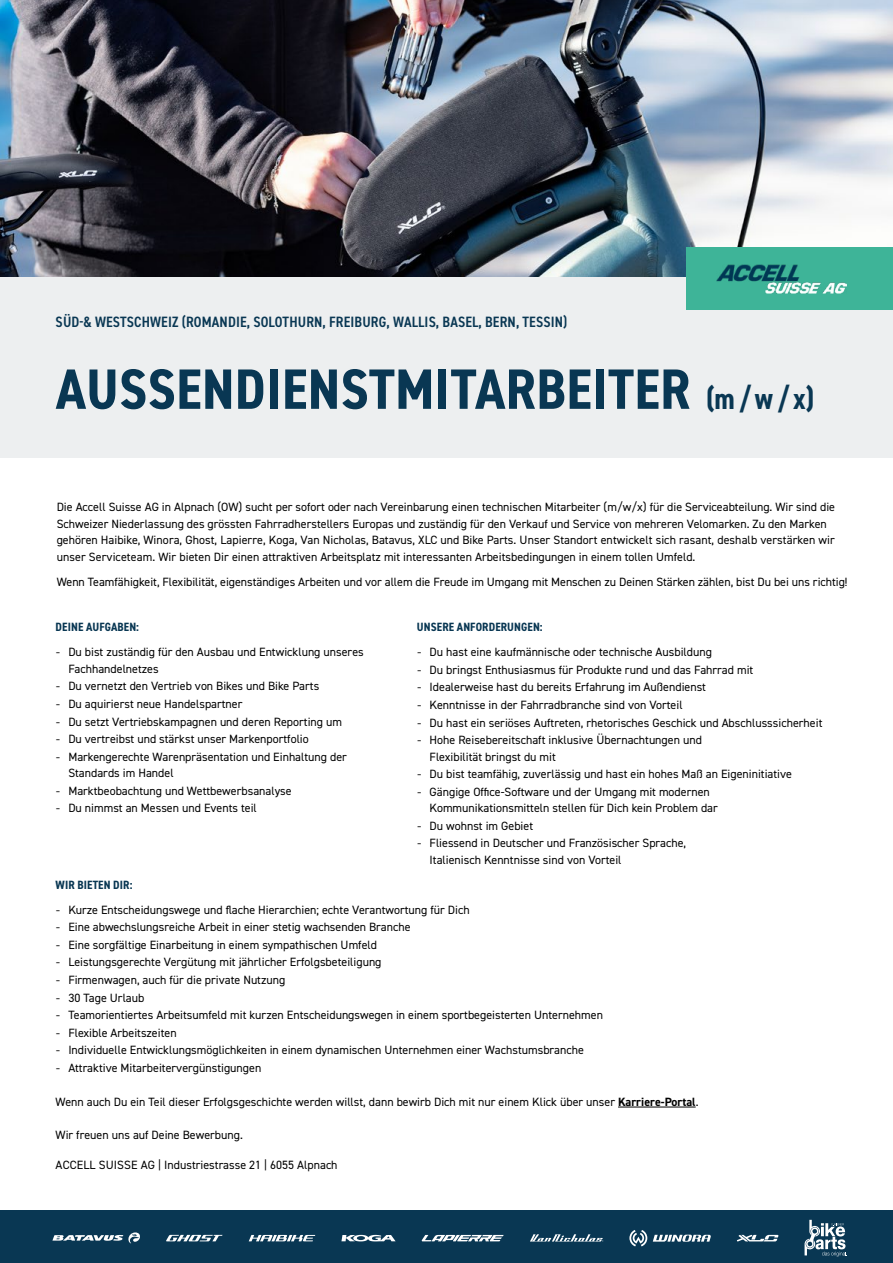
<style>
.page{position:relative;width:893px;height:1263px;background:#fff}
.page>*{position:absolute;margin:0;border:0;box-sizing:border-box;transform-origin:0 0}
.t1{font:700 condensed 57px "DIN2014";letter-spacing:.005em;color:#093753}
.t2{font:600 condensed 15px "DIN2014";letter-spacing:.01em;color:#093753}
.t3{font:12px/16.5px "DIN2014";color:#000}
.t4{font:700 condensed 12px "DIN2014";letter-spacing:.01em;color:#093753}
.s1{font-size:30px}
.s2{font-family:"DIN Pro"}
.s3{font-weight:700}
</style>
<div class="page">
<div style="left:0;top:258px;width:893px;height:199px;background:#edeff0"></div>
<img style="left:0;top:0;width:893px;height:276px">
<div style="left:687px;top:247px;width:206px;height:62px;background:#3eb498"></div>
<div style="left:0;top:1211px;width:893px;height:52px;background:#093753"></div>
<hr style="left:618px;top:1107px;width:78px;height:1px;background:#000">
<img style="left:717px;top:264px;width:130px;height:29px">
<svg style="left:422px;top:1235px;width:82px;height:6px"></svg>
<svg style="left:166px;top:1235px;width:57px;height:6px"></svg>
<svg style="left:653px;top:1235px;width:58px;height:7px"></svg>
<svg style="left:629px;top:1230px;width:18px;height:16px"></svg>
<svg style="left:52px;top:1232px;width:88px;height:11px"></svg>
<svg style="left:341px;top:1235px;width:55px;height:6px"></svg>
<svg style="left:804px;top:1220px;width:43px;height:36px"></svg>
<svg style="left:737px;top:1235px;width:42px;height:6px"></svg>
<svg style="left:530px;top:1234px;width:73px;height:7px"></svg>
<svg style="left:249px;top:1235px;width:66px;height:6px"></svg>
<p class="t2" style="left:56px;top:312px;width:513px">SÜD-&amp; WESTSCHWEIZ (ROMANDIE, SOLOTHURN, FREIBURG, WALLIS, BASEL, BERN, TESSIN)</p>
<h1 class="t1" style="left:56px;top:351px;width:760px">AUSSENDIENSTMITARBEITER <span class="s1">(m/w/ x)</span></h1>
<p class="t3" style="left:57px;top:498px;width:780px">Die Accell Suisse AG in Alpnach (OW) sucht per sofort oder nach Vereinbarung einen technischen Mitarbeiter (m/w/x) für die Serviceabteilung. Wir sind die Schweizer Niederlassung des grössten Fahrradherstellers Europas und zuständig für den Verkauf und Service von mehreren Velomarken. Zu den Marken gehören Haibike, Winora, Ghost, Lapierre, Koga, Van Nicholas, Batavus, XLC und Bike Parts. Unser Standort entwickelt sich rasant, deshalb verstärken wir unser Serviceteam. Wir bieten Dir einen attraktiven Arbeitsplatz mit interessanten Arbeitsbedingungen in einem tollen Umfeld.</p>
<p class="t3" style="left:57px;top:573px;width:792px">Wenn Teamfähigkeit, Flexibilität, eigenständiges Arbeiten und vor allem die Freude im Umgang mit Menschen zu Deinen Stärken zählen, bist Du bei uns richtig!</p>
<p class="t4" style="left:56px;top:619px;width:85px">DEINE AUFGABEN:</p>
<p class="t3" style="left:68px;top:644px;width:297px;text-indent:-13px"><span class="s2">-</span> Du bist zuständig für den Ausbau und Entwicklung unseres<br>Fachhandelnetzes</p>
<p class="t3" style="left:56px;top:678px;width:265px"><span class="s2">-</span> Du vernetzt den Vertrieb von Bikes und Bike Parts</p>
<p class="t3" style="left:56px;top:695px;width:188px"><span class="s2">-</span> Du aquirierst neue Handelspartner</p>
<p class="t3" style="left:56px;top:713px;width:288px"><span class="s2">-</span> Du setzt Vertriebskampagnen und deren Reporting um</p>
<p class="t3" style="left:56px;top:730px;width:255px"><span class="s2">-</span> Du vertreibst und stärkst unser Markenportfolio</p>
<p class="t3" style="left:68px;top:748px;width:280px;text-indent:-13px"><span class="s2">-</span> Markengerechte Warenpräsentation und Einhaltung der<br>Standards im Handel</p>
<p class="t3" style="left:56px;top:782px;width:238px"><span class="s2">-</span> Marktbeobachtung und Wettbewerbsanalyse</p>
<p class="t3" style="left:56px;top:800px;width:203px"><span class="s2">-</span> Du nimmst an Messen und Events teil</p>
<p class="t4" style="left:417px;top:619px;width:127px">UNSERE ANFORDERUNGEN:</p>
<p class="t3" style="left:417px;top:644px;width:297px"><span class="s2">-</span> Du hast eine kaufmännische oder technische Ausbildung</p>
<p class="t3" style="left:417px;top:661px;width:338px"><span class="s2">-</span> Du bringst Enthusiasmus für Produkte rund und das Fahrrad mit</p>
<p class="t3" style="left:417px;top:679px;width:291px"><span class="s2">-</span> Idealerweise hast du bereits Erfahrung im Außendienst</p>
<p class="t3" style="left:417px;top:696px;width:267px"><span class="s2">-</span> Kenntnisse in der Fahrradbranche sind von Vorteil</p>
<p class="t3" style="left:417px;top:714px;width:407px"><span class="s2">-</span> Du hast ein seriöses Auftreten, rhetorisches Geschick und Abschlusssicherheit</p>
<p class="t3" style="left:430px;top:731px;width:274px;text-indent:-13px"><span class="s2">-</span> Hohe Reisebereitschaft inklusive Übernachtungen und<br>Flexibilität bringst du mit</p>
<p class="t3" style="left:417px;top:766px;width:377px"><span class="s2">-</span> Du bist teamfähig, zuverlässig und hast ein hohes Maß an Eigeninitiative</p>
<p class="t3" style="left:430px;top:783px;width:290px;text-indent:-13px"><span class="s2">-</span> Gängige Office-Software und der Umgang mit modernen<br>Kommunikationsmitteln stellen für Dich kein Problem dar</p>
<p class="t3" style="left:417px;top:817px;width:118px"><span class="s2">-</span> Du wohnst im Gebiet</p>
<p class="t3" style="left:430px;top:835px;width:258px;text-indent:-13px"><span class="s2">-</span> Fliessend in Deutscher und Französischer Sprache,<br>Italienisch Kenntnisse sind von Vorteil</p>
<p class="t4" style="left:56px;top:876px;width:78px">WIR BIETEN DIR:</p>
<p class="t3" style="left:56px;top:901px;width:416px"><span class="s2">-</span> Kurze Entscheidungswege und flache Hierarchien; echte Verantwortung für Dich</p>
<p class="t3" style="left:56px;top:919px;width:357px"><span class="s2">-</span> Eine abwechslungsreiche Arbeit in einer stetig wachsenden Branche</p>
<p class="t3" style="left:56px;top:936px;width:323px"><span class="s2">-</span> Eine sorgfältige Einarbeitung in einem sympathischen Umfeld</p>
<p class="t3" style="left:56px;top:954px;width:327px"><span class="s2">-</span> Leistungsgerechte Vergütung mit jährlicher Erfolgsbeteiligung</p>
<p class="t3" style="left:56px;top:971px;width:231px"><span class="s2">-</span> Firmenwagen, auch für die private Nutzung</p>
<p class="t3" style="left:56px;top:989px;width:90px"><span class="s2">-</span> 30 Tage Urlaub</p>
<p class="t3" style="left:56px;top:1006px;width:549px"><span class="s2">-</span> Teamorientiertes Arbeitsumfeld mit kurzen Entscheidungswegen in einem sportbegeisterten Unternehmen</p>
<p class="t3" style="left:56px;top:1024px;width:123px"><span class="s2">-</span> Flexible Arbeitszeiten</p>
<p class="t3" style="left:56px;top:1042px;width:530px"><span class="s2">-</span> Individuelle Entwicklungsmöglichkeiten in einem dynamischen Unternehmen einer Wachstumsbranche</p>
<p class="t3" style="left:56px;top:1059px;width:207px"><span class="s2">-</span> Attraktive Mitarbeitervergünstigungen</p>
<p class="t3" style="left:56px;top:1093px;width:644px">Wenn auch Du ein Teil dieser Erfolgsgeschichte werden willst, dann bewirb Dich mit nur einem Klick über unser <span class="s3">Karriere-Portal</span>.</p>
<p class="t3" style="left:56px;top:1126px;width:189px">Wir freuen uns auf Deine Bewerbung.</p>
<p class="t3" style="left:56px;top:1156px;width:283px">ACCELL SUISSE AG | Industriestrasse 21 | 6055 Alpnach</p>
</div>
